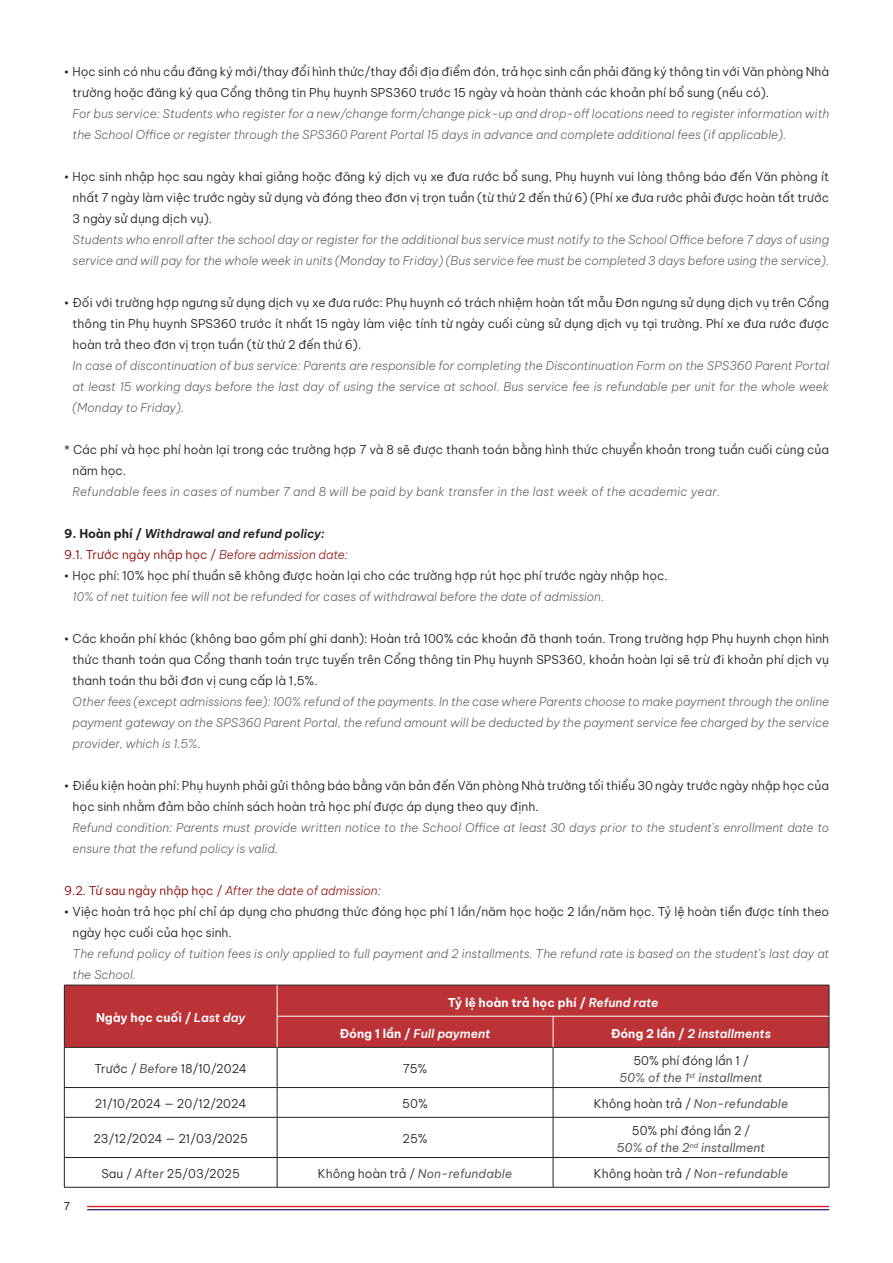
<style>
.page{position:relative;width:893px;height:1263px;background:#fff}
.page>*{position:absolute;margin:0;border:0;box-sizing:border-box;transform-origin:0 0}
.t1{font:300 12px/21px "Be Vietnam Pro";color:#231f20}
.t2{font:italic 300 12px/21px "Be Vietnam Pro";color:#57585a}
.t3{font:italic 12px "Be Vietnam Pro";color:#57585a}
.t4{font:italic 300 12px "Be Vietnam Pro";letter-spacing:.02em;color:#57585a}
.t5{font:700 12px "Be Vietnam Pro";letter-spacing:-.005em;color:#fff}
.t6{font:italic 300 12px "Be Vietnam Pro";color:#8c0000}
.t7{font:italic 600 12px "Be Vietnam Pro";color:#fff}
.t8{font:300 12px "Be Vietnam Pro";color:#8c0000}
.t9{font:italic 600 12px "Be Vietnam Pro";color:#231f20}
.t10{font:10.5px "Be Vietnam Pro";color:#231f20}
.s1{font-family:"Poppins";font-weight:400}
.s2{font-weight:700;font-style:normal}
.s3{font-style:italic}
.s4{font-style:normal}
.s5{font-weight:600;font-style:italic}
.s6{font-weight:400;font-style:italic;color:#57585a}
.s7{font-weight:300;font-style:normal;color:#231f20}
</style>
<div class="page">
<div style="left:65px;top:986px;width:764px;height:61px;background:#bb3336"></div>
<hr style="left:64px;top:1047px;width:1px;height:40px;background:#231f20">
<hr style="left:277px;top:1047px;width:1px;height:40px;background:#231f20">
<hr style="left:553px;top:1047px;width:1px;height:40px;background:#231f20">
<hr style="left:829px;top:1047px;width:1px;height:40px;background:#231f20">
<hr style="left:64px;top:1087px;width:213px;height:1px;background:#231f20">
<svg style="left:64px;top:1088px;width:1px;height:29px"></svg>
<hr style="left:277px;top:1087px;width:276px;height:1px;background:#231f20">
<svg style="left:277px;top:1088px;width:1px;height:29px"></svg>
<hr style="left:553px;top:1087px;width:276px;height:1px;background:#231f20">
<svg style="left:553px;top:1088px;width:1px;height:29px"></svg>
<svg style="left:829px;top:1088px;width:1px;height:29px"></svg>
<hr style="left:64px;top:1117px;width:213px;height:1px;background:#231f20">
<hr style="left:64px;top:1117px;width:1px;height:40px;background:#231f20">
<hr style="left:277px;top:1117px;width:276px;height:1px;background:#231f20">
<hr style="left:277px;top:1117px;width:1px;height:40px;background:#231f20">
<hr style="left:553px;top:1117px;width:276px;height:1px;background:#231f20">
<hr style="left:553px;top:1117px;width:1px;height:40px;background:#231f20">
<hr style="left:829px;top:1117px;width:1px;height:40px;background:#231f20">
<hr style="left:64px;top:1157px;width:213px;height:1px;background:#231f20">
<svg style="left:64px;top:1158px;width:1px;height:29px"></svg>
<hr style="left:277px;top:1157px;width:276px;height:1px;background:#231f20">
<svg style="left:277px;top:1158px;width:1px;height:29px"></svg>
<hr style="left:553px;top:1157px;width:276px;height:1px;background:#231f20">
<svg style="left:553px;top:1158px;width:1px;height:29px"></svg>
<svg style="left:829px;top:1158px;width:1px;height:29px"></svg>
<hr style="left:64px;top:1187px;width:213px;height:1px;background:#231f20">
<hr style="left:277px;top:1187px;width:276px;height:1px;background:#231f20">
<hr style="left:553px;top:1187px;width:276px;height:1px;background:#231f20">
<hr style="left:64px;top:985px;width:1px;height:31px;background:#231f20">
<hr style="left:64px;top:1016px;width:1px;height:31px;background:#231f20">
<hr style="left:64px;top:985px;width:213px;height:1px;background:#231f20">
<hr style="left:277px;top:985px;width:276px;height:1px;background:#231f20">
<hr style="left:553px;top:985px;width:276px;height:1px;background:#231f20">
<hr style="left:829px;top:1016px;width:1px;height:31px;background:#231f20">
<hr style="left:64px;top:1047px;width:213px;height:1px;background:#231f20">
<hr style="left:277px;top:1047px;width:276px;height:1px;background:#231f20">
<hr style="left:553px;top:1047px;width:276px;height:1px;background:#231f20">
<hr style="left:277px;top:985px;width:1px;height:31px;background:#fff">
<hr style="left:277px;top:1016px;width:276px;height:1px;background:#fff">
<hr style="left:277px;top:1016px;width:1px;height:31px;background:#fff">
<hr style="left:553px;top:1016px;width:276px;height:1px;background:#fff">
<hr style="left:553px;top:1016px;width:1px;height:31px;background:#fff">
<hr style="left:829px;top:985px;width:1px;height:31px;background:#231f20">
<hr style="left:87px;top:1206px;width:742px;height:1px;background:#d61c24">
<hr style="left:87px;top:1209px;width:742px;height:1px;background:#2e3678">
<p class="t1" style="left:73px;top:60px;width:758px;text-indent:-9px"><span class="s1">•</span> Học sinh có nhu cầu đăng ký mới/thay đổi hình thức/thay đổi địa điểm đón, trả học sinh cần phải đăng ký thông tin với Văn phòng Nhà trường hoặc đăng ký qua Cổng thông tin Phụ huynh SPS360 trước 15 ngày và hoàn thành các khoản phí bổ sung (nếu có).</p>
<p class="t2" style="left:73px;top:102px;width:758px">For bus service: Students who register for a new/change form/change pick-up and drop-off locations need to register information with the School Office or register through the SPS360 Parent Portal 15 days in advance and complete additional fees (if applicable).</p>
<p class="t1" style="left:73px;top:165px;width:758px;text-align:justify;text-indent:-9px"><span class="s1">•</span> Học sinh nhập học sau ngày khai giảng hoặc đăng ký dịch vụ xe đưa rước bổ sung, Phụ huynh vui lòng thông báo đến Văn phòng ít nhất 7 ngày làm việc trước ngày sử dụng và đóng theo đơn vị trọn tuần (từ thứ 2 đến thứ 6) (Phí xe đưa rước phải được hoàn tất trước 3 ngày sử dụng dịch vụ).</p>
<p class="t2" style="left:73px;top:228px;width:758px">Students who enroll after the school day or register for the additional bus service must notify to the School Office before 7 days of using service and will pay for the whole week in units (Monday to Friday) (Bus service fee must be completed 3 days before using the service).</p>
<p class="t1" style="left:73px;top:291px;width:758px;text-align:justify;text-indent:-9px"><span class="s1">•</span> Đối với trường hợp ngưng sử dụng dịch vụ xe đưa rước: Phụ huynh có trách nhiệm hoàn tất mẫu Đơn ngưng sử dụng dịch vụ trên Cổng thông tin Phụ huynh SPS360 trước ít nhất 15 ngày làm việc tính từ ngày cuối cùng sử dụng dịch vụ tại trường. Phí xe đưa rước được hoàn trả theo đơn vị trọn tuần (từ thứ 2 đến thứ 6).</p>
<p class="t2" style="left:73px;top:354px;width:758px;text-align:justify">In case of discontinuation of bus service: Parents are responsible for completing the Discontinuation Form on the SPS360 Parent Portal at least 15 working days before the last day of using the service at school. Bus service fee is refundable per unit for the whole week (Monday to Friday).</p>
<p class="t1" style="left:73px;top:438px;width:758px;text-indent:-9px">* Các phí và học phí hoàn lại trong các trường hợp 7 và 8 sẽ được thanh toán bằng hình thức chuyển khoản trong tuần cuối cùng của năm học.</p>
<p class="t4" style="left:73px;top:482px;width:649px">Refundable fees in cases of number 7 and 8 will be paid by bank transfer in the last week of the academic year.</p>
<p class="t9" style="left:64px;top:523px;width:262px"><span class="s2">9. Hoàn phí /</span> Withdrawal and refund policy:</p>
<p class="t8" style="left:64px;top:545px;width:285px">9.1. Trước ngày nhập học / <span class="s3">Before admission date:</span></p>
<p class="t1" style="left:64px;top:564px;width:605px"><span class="s1">•</span> Học phí: 10% học phí thuần sẽ không được hoàn lại cho các trường hợp rút học phí trước ngày nhập học.</p>
<p class="t2" style="left:73px;top:585px;width:533px">10% of net tuition fee will not be refunded for cases of withdrawal before the date of admission.</p>
<p class="t1" style="left:73px;top:627px;width:758px;text-align:justify;text-indent:-9px"><span class="s1">•</span> Các khoản phí khác (không bao gồm phí ghi danh): Hoàn trả 100% các khoản đã thanh toán. Trong trường hợp Phụ huynh chọn hình thức thanh toán qua Cổng thanh toán trực tuyến trên Cổng thông tin Phụ huynh SPS360, khoản hoàn lại sẽ trừ đi khoản phí dịch vụ thanh toán thu bởi đơn vị cung cấp là 1,5%.</p>
<p class="t2" style="left:73px;top:690px;width:758px;text-align:justify">Other fees (except admissions fee): 100% refund of the payments. In the case where Parents choose to make payment through the online payment gateway on the SPS360 Parent Portal, the refund amount will be deducted by the payment service fee charged by the service provider, which is 1.5%.</p>
<p class="t1" style="left:73px;top:774px;width:758px;text-indent:-9px"><span class="s1">•</span> Điều kiện hoàn phí: Phụ huynh phải gửi thông báo bằng văn bản đến Văn phòng Nhà trường tối thiểu 30 ngày trước ngày nhập học của học sinh nhằm đảm bảo chính sách hoàn trả học phí được áp dụng theo quy định.</p>
<p class="t2" style="left:73px;top:816px;width:758px">Refund condition: Parents must provide written notice to the School Office at least 30 days prior to the student’s enrollment date to ensure that the refund policy is valid.</p>
<p class="t6" style="left:64px;top:881px;width:318px"><span class="s4">9.2. Từ sau ngày nhập học /</span> After the date of admission:</p>
<p class="t1" style="left:73px;top:900px;width:758px;text-indent:-9px"><span class="s1">•</span> Việc hoàn trả học phí chỉ áp dụng cho phương thức đóng học phí 1 lần/năm học hoặc 2 lần/năm học. Tỷ lệ hoàn tiền được tính theo ngày học cuối của học sinh.</p>
<p class="t2" style="left:73px;top:942px;width:758px">The refund policy of tuition fees is only applied to full payment and 2 installments. The refund rate is based on the student’s last day at the School.</p>
<p class="t5" style="left:96px;top:1007px;width:151px">Ngày học cuối / <span class="s5">Last day</span></p>
<p class="t5" style="left:448px;top:992px;width:212px">Tỷ lệ hoàn trả học phí / <span class="s5">Refund rate</span></p>
<p class="t7" style="left:340px;top:1023px;width:152px"><span class="s2">Đóng 1 lần /</span> Full payment</p>
<p class="t7" style="left:611px;top:1023px;width:162px"><span class="s2">Đóng 2 lần /</span> 2 installments</p>
<p class="t1" style="left:94px;top:1057px;width:154px">Trước / <span class="s6">Before</span> 18/10/2024</p>
<p class="t1" style="left:403px;top:1057px;width:26px">75%</p>
<p class="t1" style="left:633px;top:1049px;width:117px">50% phí đóng lần 1 /</p>
<p class="t3" style="left:619px;top:1067px;width:145px">50% of the 1<sup>st</sup> installment</p>
<p class="t1" style="left:95px;top:1092px;width:153px">21/10/2024 — 20/12/2024</p>
<p class="t1" style="left:402px;top:1092px;width:27px">50%</p>
<p class="t3" style="left:594px;top:1094px;width:196px"><span class="s7">Không hoàn trả /</span> Non-refundable</p>
<p class="t1" style="left:93px;top:1127px;width:156px">23/12/2024 — 21/03/2025</p>
<p class="t1" style="left:402px;top:1127px;width:27px">25%</p>
<p class="t1" style="left:632px;top:1119px;width:120px">50% phí đóng lần 2 /</p>
<p class="t3" style="left:617px;top:1137px;width:150px">50% of the 2<sup>nd</sup> installment</p>
<p class="t10" style="left:64px;top:1197px;width:8px">7</p>
<p class="t1" style="left:101px;top:1162px;width:140px">Sau / <span class="s6">After</span> 25/03/2025</p>
<p class="t3" style="left:318px;top:1164px;width:196px"><span class="s7">Không hoàn trả /</span> Non-refundable</p>
<p class="t3" style="left:594px;top:1164px;width:196px"><span class="s7">Không hoàn trả /</span> Non-refundable</p>
</div>
